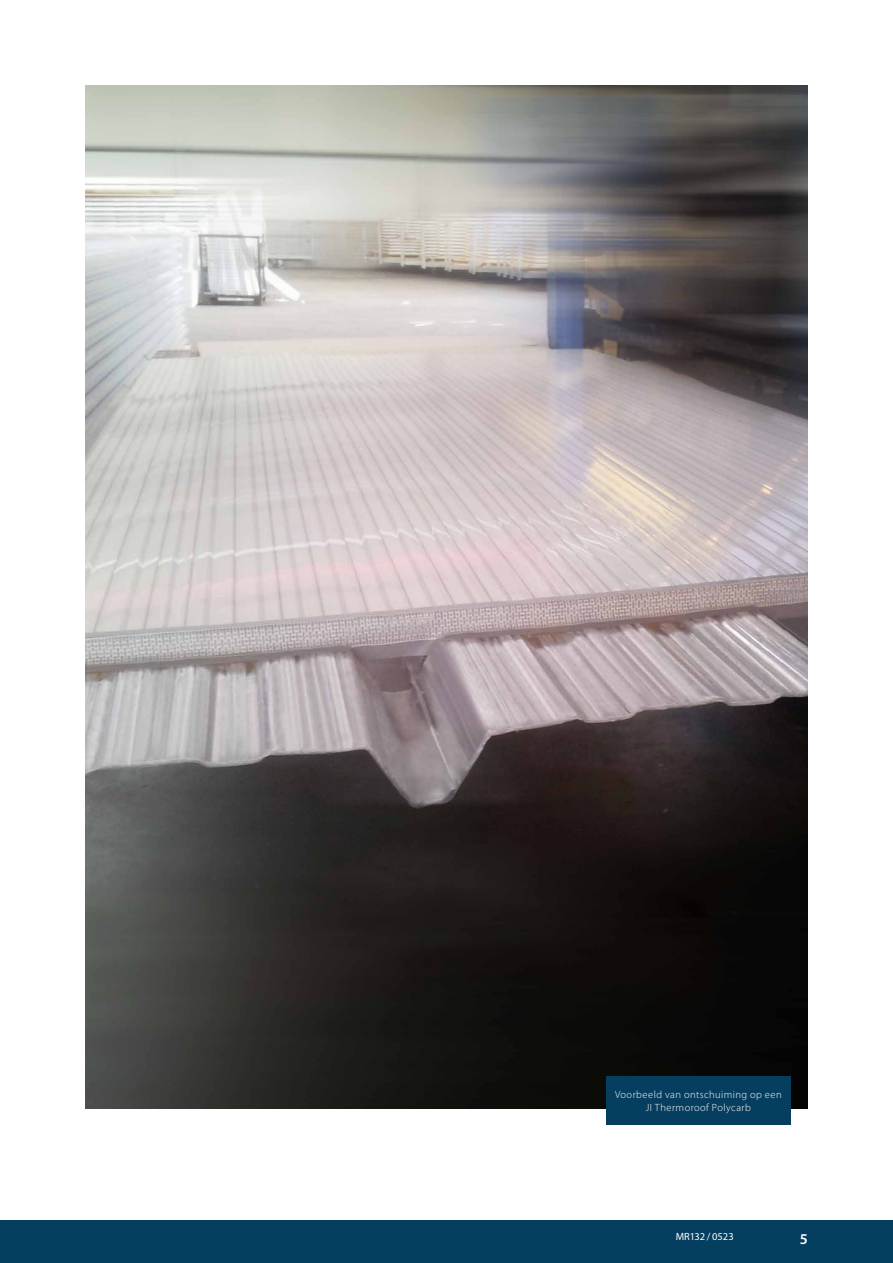
<style>
.page{position:relative;width:893px;height:1263px;background:#fff}
.page>*{position:absolute;margin:0;border:0;box-sizing:border-box;transform-origin:0 0}
.t1{font:600 15px "Myriad Pro";color:#fff}
.t2{font:300 10.5px/12.6px "Myriad Pro";letter-spacing:.045em;color:#fff;text-align:center}
.t3{font:10.5px "Myriad Pro";letter-spacing:-.01em;color:#fff}
</style>
<div class="page">
<img style="left:85px;top:85px;width:723px;height:1023px">
<div style="left:0;top:1220px;width:893px;height:43px;background:#053e5f"></div>
<div style="left:606px;top:1076px;width:184px;height:49px;background:#053e5f"></div>
<p class="t2" style="left:615px;top:1088px;width:168px">Voorbeeld van ontschuiming op een<br>JI Thermoroof Polycarb</p>
<p class="t3" style="left:676px;top:1230px;width:60px">MR132 / 0523</p>
<h1 class="t1" style="left:800px;top:1229px;width:10px">5</h1>
</div>
